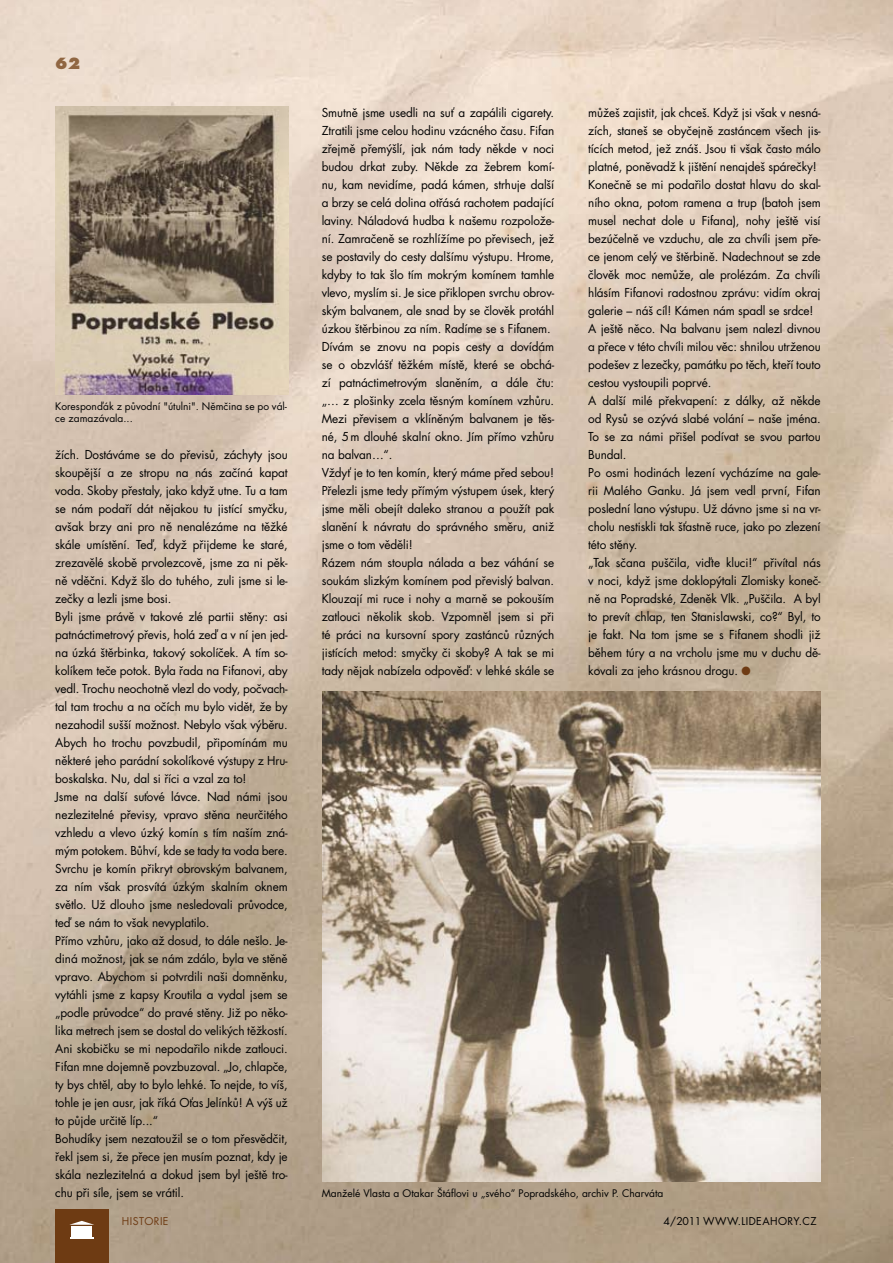
<style>
.page{position:relative;width:893px;height:1263px;background:#fff}
.page>*{position:absolute;margin:0;border:0;box-sizing:border-box;transform-origin:0 0}
.t1{font:800 15px "Futura CE";color:#906642}
.t2{font:12px/18px "Futura CE";letter-spacing:-.01em;color:#000}
.t3{font:10.5px "Futura CE";letter-spacing:.04em;color:#000}
.t4{font:10.5px "Futura CE";letter-spacing:.04em;color:#6e3b13}
.t5{font:10.2px/12.3px "Futura CE";color:#000}
.s1{color:#6e3b13}
</style>
<div class="page">
<img style="left:0;top:0;width:893px;height:1263px">
<div style="left:55px;top:1209px;width:54px;height:54px;background:#6e3b13"></div>
<svg style="left:69px;top:1221px;width:25px;height:15px"></svg>
<hr style="left:70px;top:1237px;width:24px;height:2px;background:#fff">
<img style="left:322px;top:691px;width:499px;height:490px">
<img style="left:55px;top:106px;width:234px;height:289px">
<p class="t1" style="left:55px;top:54px;width:26px">62</p>
<p class="t5" style="left:55px;top:400px;width:233px">Koresponďák z původní "útulni". Němčina se po vál&shy;ce zamazávala...</p>
<p class="t2" style="left:55px;top:446px;width:234px">žích. Dostáváme se do převisů, záchyty jsou skoupější a ze stropu na nás začíná kapat voda. Skoby přestaly, jako když utne. Tu a tam se nám podaří dát nějakou tu jistící smyčku, avšak brzy ani pro ně nenalézáme na těžké skále umístění. Teď, když přijdeme ke staré, zrezavělé skobě prvolezcově, jsme za ni pěk&shy;ně vděčni. Když šlo do tuhého, zuli jsme si le&shy;zečky a lezli jsme bosi.<br>Byli jsme právě v takové zlé partii stěny: asi patnáctimetrový převis, holá zeď a v ní jen jed&shy;na úzká štěrbinka, takový sokolíček. A tím so&shy;kolíkem teče potok. Byla řada na Fifanovi, aby vedl. Trochu neochotně vlezl do vody, počvach&shy;tal tam trochu a na očích mu bylo vidět, že by nezahodil sušší možnost. Nebylo však výběru.<br>Abych ho trochu povzbudil, připomínám mu některé jeho parádní sokolíkové výstupy z Hru&shy;boskalska. Nu, dal si říci a vzal za to!<br>Jsme na další suťové lávce. Nad námi jsou nezlezitelné převisy, vpravo stěna neurčitého vzhledu a vlevo úzký komín s tím naším zná&shy;mým potokem. Bůhví, kde se tady ta voda bere.<br>Svrchu je komín přikryt obrovským balvanem, za ním však prosvítá úzkým skalním oknem světlo. Už dlouho jsme nesledovali průvodce, teď se nám to však nevyplatilo.<br>Přímo vzhůru, jako až dosud, to dále nešlo. Je&shy;diná možnost, jak se nám zdálo, byla ve stěně vpravo. Abychom si potvrdili naši domněnku, vytáhli jsme z kapsy Kroutila a vydal jsem se „podle průvodce“ do pravé stěny. Již po něko&shy;lika metrech jsem se dostal do velikých těžkostí.<br>Ani skobičku se mi nepodařilo nikde zatlouci.<br>Fifan mne dojemně povzbuzoval. „Jo, chlapče, ty bys chtěl, aby to bylo lehké. To nejde, to víš, tohle je jen ausr, jak říká Oťas Jelínků! A výš už to půjde určitě líp...“<br>Bohudíky jsem nezatoužil se o tom přesvědčit, řekl jsem si, že přece jen musím poznat, kdy je skála nezlezitelná a dokud jsem byl ještě tro&shy;chu při síle, jsem se vrátil.</p>
<p class="t2" style="left:322px;top:104px;width:234px">Smutně jsme usedli na suť a zapálili cigarety.<br>Ztratili jsme celou hodinu vzácného času. Fifan zřejmě přemýšlí, jak nám tady někde v noci budou drkat zuby. Někde za žebrem komí&shy;nu, kam nevidíme, padá kámen, strhuje další a brzy se celá dolina otřásá rachotem padající laviny. Náladová hudba k našemu rozpolože&shy;ní. Zamračeně se rozhlížíme po převisech, jež se postavily do cesty dalšímu výstupu. Hrome, kdyby to tak šlo tím mokrým komínem tamhle vlevo, myslím si. Je sice přiklopen svrchu obrov&shy;ským balvanem, ale snad by se člověk protáhl úzkou štěrbinou za ním. Radíme se s Fifanem.<br>Dívám se znovu na popis cesty a dovídám se o obzvlášť těžkém místě, které se obchá&shy;zí patnáctimetrovým slaněním, a dále čtu: „… z plošinky zcela těsným komínem vzhůru.<br>Mezi převisem a vklíněným balvanem je těs&shy;né, 5m dlouhé skalní okno. Jím přímo vzhůru na balvan…“.<br>Vždyť je to ten komín, který máme před sebou!<br>Přelezli jsme tedy přímým výstupem úsek, který jsme měli obejít daleko stranou a použít pak slanění k návratu do správného směru, aniž jsme o tom věděli!<br>Rázem nám stoupla nálada a bez váhání se soukám slizkým komínem pod převislý balvan.<br>Klouzají mi ruce i nohy a marně se pokouším zatlouci několik skob. Vzpomněl jsem si při té práci na kursovní spory zastánců různých jistících metod: smyčky či skoby? A tak se mi tady nějak nabízela odpověď: v lehké skále se</p>
<p class="t2" style="left:588px;top:104px;width:234px">můžeš zajistit, jak chceš. Když jsi však v nesná&shy;zích, staneš se obyčejně zastáncem všech jis&shy;tících metod, jež znáš. Jsou ti však často málo platné, poněvadž k jištění nenajdeš spárečky!<br>Konečně se mi podařilo dostat hlavu do skal&shy;ního okna, potom ramena a trup (batoh jsem musel nechat dole u Fifana), nohy ještě visí bezúčelně ve vzduchu, ale za chvíli jsem pře&shy;ce jenom celý ve štěrbině. Nadechnout se zde člověk moc nemůže, ale prolézám. Za chvíli hlásím Fifanovi radostnou zprávu: vidím okraj galerie – náš cíl! Kámen nám spadl se srdce!<br>A ještě něco. Na balvanu jsem nalezl divnou a přece v této chvíli milou věc: shnilou utrženou podešev z lezečky, památku po těch, kteří touto cestou vystoupili poprvé.<br>A další milé překvapení: z dálky, až někde od Rysů se ozývá slabé volání – naše jména.<br>To se za námi přišel podívat se svou partou Bundal.<br>Po osmi hodinách lezení vycházíme na gale&shy;rii Malého Ganku. Já jsem vedl první, Fifan poslední lano výstupu. Už dávno jsme si na vr&shy;cholu nestiskli tak šťastně ruce, jako po zlezení této stěny.<br>„Tak sčana puščila, viďte kluci!“ přivítal nás v noci, když jsme doklopýtali Zlomisky koneč&shy;ně na Popradské, Zdeněk Vlk. „Puščila. A byl to prevít chlap, ten Stanislawski, co?“ Byl, to je fakt. Na tom jsme se s Fifanem shodli již během túry a na vrcholu jsme mu v duchu dě&shy;kovali za jeho krásnou drogu. <span class="s1">●</span></p>
<p class="t5" style="left:322px;top:1187px;width:343px">Manželé Vlasta a Otakar Štáflovi u „svého” Popradského, archiv P. Charváta</p>
<p class="t4" style="left:122px;top:1215px;width:48px">HISTORIE</p>
<p class="t3" style="left:664px;top:1215px;width:154px">4/2011 WWW.LIDEAHORY.CZ</p>
</div>
